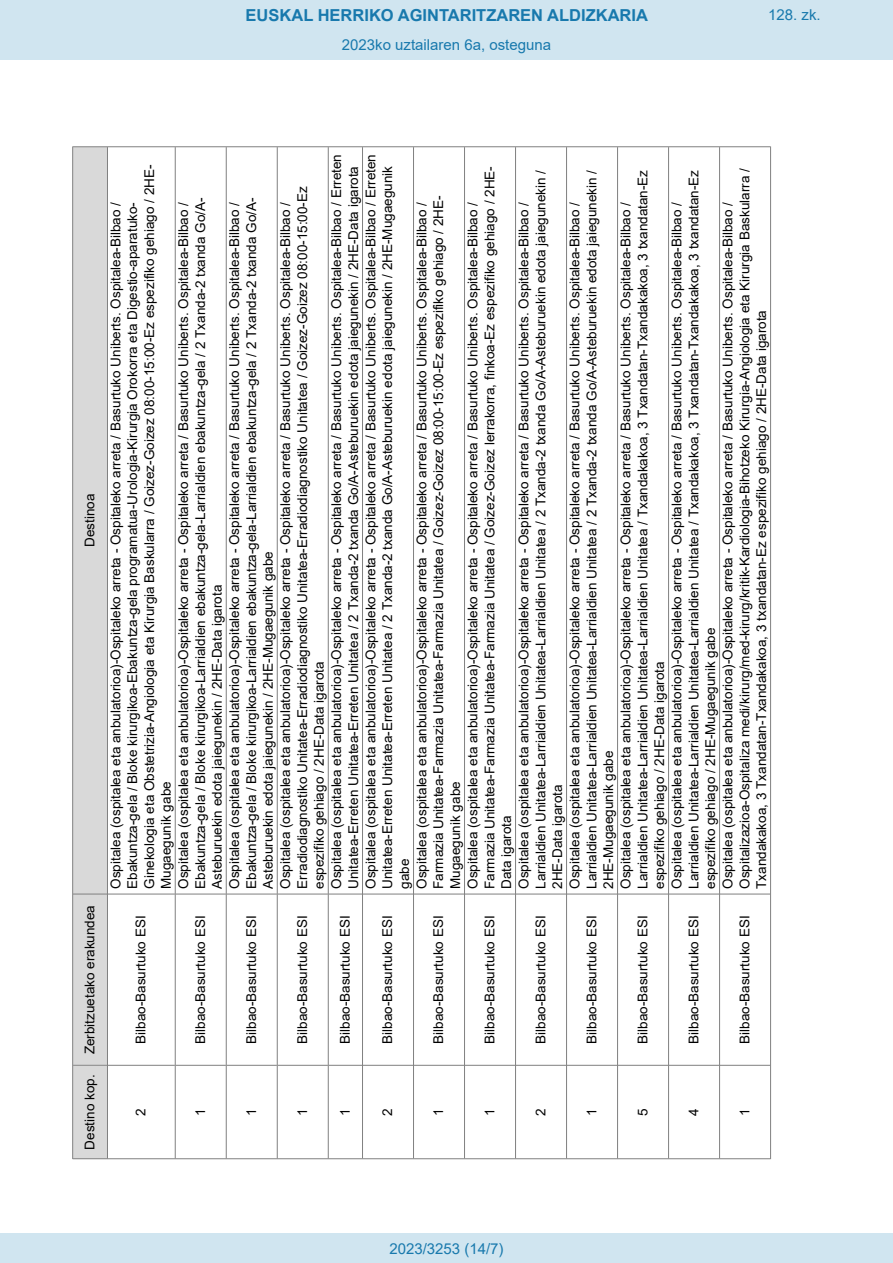
<style>
.page{position:relative;width:893px;height:1263px;background:#fff}
.page>*{position:absolute;margin:0;border:0;box-sizing:border-box;transform-origin:0 0}
.t1{font:700 16.5px "Arial";color:#1879ad}
.Paginacion_Centro{font:15px "Arial";color:#1879ad}
.t2{font:13.5px/16.8px "Arial";color:#000}
</style>
<div class="page">
<div style="left:73px;top:1066px;width:34px;height:92px;background:#d9d9d9"></div>
<div style="left:73px;top:894px;width:34px;height:171px;background:#d9d9d9"></div>
<div style="left:73px;top:147px;width:34px;height:747px;background:#d9d9d9"></div>
<hr style="left:73px;top:1158px;width:697px;height:1px;background:#808080">
<hr style="left:73px;top:1065px;width:34px;height:1px;background:#808080">
<hr style="left:108px;top:1065px;width:67px;height:1px;background:#808080">
<hr style="left:176px;top:1065px;width:50px;height:1px;background:#808080">
<hr style="left:227px;top:1065px;width:50px;height:1px;background:#808080">
<hr style="left:278px;top:1065px;width:50px;height:1px;background:#808080">
<hr style="left:329px;top:1065px;width:33px;height:1px;background:#808080">
<hr style="left:363px;top:1065px;width:50px;height:1px;background:#808080">
<hr style="left:414px;top:1065px;width:50px;height:1px;background:#808080">
<hr style="left:465px;top:1065px;width:50px;height:1px;background:#808080">
<hr style="left:516px;top:1065px;width:50px;height:1px;background:#808080">
<hr style="left:567px;top:1065px;width:50px;height:1px;background:#808080">
<hr style="left:618px;top:1065px;width:50px;height:1px;background:#808080">
<hr style="left:669px;top:1065px;width:50px;height:1px;background:#808080">
<hr style="left:720px;top:1065px;width:50px;height:1px;background:#808080">
<hr style="left:73px;top:894px;width:34px;height:1px;background:#808080">
<hr style="left:108px;top:894px;width:67px;height:1px;background:#808080">
<hr style="left:176px;top:894px;width:50px;height:1px;background:#808080">
<hr style="left:227px;top:894px;width:50px;height:1px;background:#808080">
<hr style="left:278px;top:894px;width:50px;height:1px;background:#808080">
<hr style="left:329px;top:894px;width:33px;height:1px;background:#808080">
<hr style="left:363px;top:894px;width:50px;height:1px;background:#808080">
<hr style="left:414px;top:894px;width:50px;height:1px;background:#808080">
<hr style="left:465px;top:894px;width:50px;height:1px;background:#808080">
<hr style="left:516px;top:894px;width:50px;height:1px;background:#808080">
<hr style="left:567px;top:894px;width:50px;height:1px;background:#808080">
<hr style="left:618px;top:894px;width:50px;height:1px;background:#808080">
<hr style="left:669px;top:894px;width:50px;height:1px;background:#808080">
<hr style="left:720px;top:894px;width:50px;height:1px;background:#808080">
<hr style="left:73px;top:146px;width:697px;height:1px;background:#808080">
<hr style="left:72px;top:146px;width:1px;height:1013px;background:#808080">
<hr style="left:107px;top:147px;width:1px;height:1011px;background:#808080">
<hr style="left:175px;top:147px;width:1px;height:1011px;background:#808080">
<hr style="left:226px;top:147px;width:1px;height:1011px;background:#808080">
<hr style="left:277px;top:147px;width:1px;height:1011px;background:#808080">
<hr style="left:328px;top:147px;width:1px;height:1011px;background:#808080">
<hr style="left:362px;top:147px;width:1px;height:1011px;background:#808080">
<hr style="left:413px;top:147px;width:1px;height:1011px;background:#808080">
<hr style="left:464px;top:147px;width:1px;height:1011px;background:#808080">
<hr style="left:515px;top:147px;width:1px;height:1011px;background:#808080">
<hr style="left:566px;top:147px;width:1px;height:1011px;background:#808080">
<hr style="left:617px;top:147px;width:1px;height:1011px;background:#808080">
<hr style="left:668px;top:147px;width:1px;height:1011px;background:#808080">
<hr style="left:719px;top:147px;width:1px;height:1011px;background:#808080">
<hr style="left:770px;top:146px;width:1px;height:1013px;background:#808080">
<div style="left:0;top:0;width:893px;height:60px;background:#d0e5f0"></div>
<div style="left:0;top:1233px;width:893px;height:30px;background:#d0e5f0"></div>
<p class="t1" style="left:246px;top:3px;width:404px">EUSKAL HERRIKO AGINTARITZAREN ALDIZKARIA</p>
<p class="Paginacion_Centro" style="left:768px;top:5px;width:54px">128. zk.</p>
<p class="Paginacion_Centro" style="left:342px;top:35px;width:211px">2023ko uztailaren 6a, osteguna</p>
<p class="t2" style="left:81px;top:547px;width:55px;rotate:-90deg">Destinoa</p>
<p class="t2" style="left:81px;top:1054px;width:151px;rotate:-90deg">Zerbitzuetako erakundea</p>
<p class="t2" style="left:81px;top:1149px;width:77px;rotate:-90deg">Destino kop.</p>
<p class="t2" style="left:328px;top:889px;width:736px;rotate:-90deg">Ospitalea (ospitalea eta anbulatorioa)-Ospitaleko arreta - Ospitaleko arreta / Basurtuko Uniberts. Ospitalea-Bilbao / Erreten<br>Unitatea-Erreten Unitatea-Erreten Unitatea / 2 Txanda-2 txanda Go/A-Asteburuekin edota jaiegunekin / 2HE-Data igarota</p>
<p class="t2" style="left:362px;top:889px;width:736px;rotate:-90deg">Ospitalea (ospitalea eta anbulatorioa)-Ospitaleko arreta - Ospitaleko arreta / Basurtuko Uniberts. Ospitalea-Bilbao / Erreten<br>Unitatea-Erreten Unitatea-Erreten Unitatea / 2 Txanda-2 txanda Go/A-Asteburuekin edota jaiegunekin / 2HE-Mugaegunik gabe</p>
<p class="t2" style="left:107px;top:889px;width:726px;rotate:-90deg">Ospitalea (ospitalea eta anbulatorioa)-Ospitaleko arreta - Ospitaleko arreta / Basurtuko Uniberts. Ospitalea-Bilbao / Ebakuntza-gela / Bloke kirurgikoa-Ebakuntza-gela programatua-Urologia-Kirurgia Orokorra eta Digestio-aparatuko-Ginekologia eta Obstetrizia-Angiologia eta Kirurgia Baskularra / Goizez-Goizez 08:00-15:00-Ez espezifiko gehiago / 2HE-Mugaegunik gabe</p>
<p class="t2" style="left:464px;top:889px;width:724px;rotate:-90deg">Ospitalea (ospitalea eta anbulatorioa)-Ospitaleko arreta - Ospitaleko arreta / Basurtuko Uniberts. Ospitalea-Bilbao /<br>Farmazia Unitatea-Farmazia Unitatea-Farmazia Unitatea / Goizez-Goizez lerrakorra, finkoa-Ez espezifiko gehiago / 2HE-<br>Data igarota</p>
<p class="t2" style="left:719px;top:889px;width:722px;rotate:-90deg">Ospitalea (ospitalea eta anbulatorioa)-Ospitaleko arreta - Ospitaleko arreta / Basurtuko Uniberts. Ospitalea-Bilbao /<br>Ospitalizazioa-Ospitaliza medi/kirurg/med-kirurg/kritik-Kardiologia-Bihotzeko Kirurgia-Angiologia eta Kirurgia Baskularra /<br>Txandakakoa, 3 Txandatan-Txandakakoa, 3 txandatan-Ez espezifiko gehiago / 2HE-Data igarota</p>
<p class="t2" style="left:515px;top:889px;width:720px;rotate:-90deg">Ospitalea (ospitalea eta anbulatorioa)-Ospitaleko arreta - Ospitaleko arreta / Basurtuko Uniberts. Ospitalea-Bilbao /<br>Larrialdien Unitatea-Larrialdien Unitatea-Larrialdien Unitatea / 2 Txanda-2 txanda Go/A-Asteburuekin edota jaiegunekin /<br>2HE-Data igarota</p>
<p class="t2" style="left:566px;top:889px;width:720px;rotate:-90deg">Ospitalea (ospitalea eta anbulatorioa)-Ospitaleko arreta - Ospitaleko arreta / Basurtuko Uniberts. Ospitalea-Bilbao /<br>Larrialdien Unitatea-Larrialdien Unitatea-Larrialdien Unitatea / 2 Txanda-2 txanda Go/A-Asteburuekin edota jaiegunekin /<br>2HE-Mugaegunik gabe</p>
<p class="t2" style="left:617px;top:889px;width:720px;rotate:-90deg">Ospitalea (ospitalea eta anbulatorioa)-Ospitaleko arreta - Ospitaleko arreta / Basurtuko Uniberts. Ospitalea-Bilbao /<br>Larrialdien Unitatea-Larrialdien Unitatea-Larrialdien Unitatea / Txandakakoa, 3 Txandatan-Txandakakoa, 3 txandatan-Ez espezifiko gehiago / 2HE-Data igarota</p>
<p class="t2" style="left:668px;top:889px;width:720px;rotate:-90deg">Ospitalea (ospitalea eta anbulatorioa)-Ospitaleko arreta - Ospitaleko arreta / Basurtuko Uniberts. Ospitalea-Bilbao /<br>Larrialdien Unitatea-Larrialdien Unitatea-Larrialdien Unitatea / Txandakakoa, 3 Txandatan-Txandakakoa, 3 txandatan-Ez espezifiko gehiago / 2HE-Mugaegunik gabe</p>
<p class="t2" style="left:277px;top:889px;width:704px;rotate:-90deg">Ospitalea (ospitalea eta anbulatorioa)-Ospitaleko arreta - Ospitaleko arreta / Basurtuko Uniberts. Ospitalea-Bilbao /<br>Erradiodiagnostiko Unitatea-Erradiodiagnostiko Unitatea-Erradiodiagnostiko Unitatea / Goizez-Goizez 08:00-15:00-Ez espezifiko gehiago / 2HE-Data igarota</p>
<p class="t2" style="left:413px;top:889px;width:695px;rotate:-90deg">Ospitalea (ospitalea eta anbulatorioa)-Ospitaleko arreta - Ospitaleko arreta / Basurtuko Uniberts. Ospitalea-Bilbao /<br>Farmazia Unitatea-Farmazia Unitatea-Farmazia Unitatea / Goizez-Goizez 08:00-15:00-Ez espezifiko gehiago / 2HE-<br>Mugaegunik gabe</p>
<p class="t2" style="left:175px;top:889px;width:693px;rotate:-90deg">Ospitalea (ospitalea eta anbulatorioa)-Ospitaleko arreta - Ospitaleko arreta / Basurtuko Uniberts. Ospitalea-Bilbao /<br>Ebakuntza-gela / Bloke kirurgikoa-Larrialdien ebakuntza-gela-Larrialdien ebakuntza-gela / 2 Txanda-2 txanda Go/A-<br>Asteburuekin edota jaiegunekin / 2HE-Data igarota</p>
<p class="t2" style="left:226px;top:889px;width:693px;rotate:-90deg">Ospitalea (ospitalea eta anbulatorioa)-Ospitaleko arreta - Ospitaleko arreta / Basurtuko Uniberts. Ospitalea-Bilbao /<br>Ebakuntza-gela / Bloke kirurgikoa-Larrialdien ebakuntza-gela-Larrialdien ebakuntza-gela / 2 Txanda-2 txanda Go/A-<br>Asteburuekin edota jaiegunekin / 2HE-Mugaegunik gabe</p>
<p class="t2" style="left:132px;top:1044px;width:130px;rotate:-90deg">Bilbao-Basurtuko ESI</p>
<p class="t2" style="left:132px;top:1116px;width:9px;rotate:-90deg">2</p>
<p class="t2" style="left:192px;top:1044px;width:130px;rotate:-90deg">Bilbao-Basurtuko ESI</p>
<p class="t2" style="left:192px;top:1116px;width:9px;rotate:-90deg">1</p>
<p class="t2" style="left:243px;top:1044px;width:130px;rotate:-90deg">Bilbao-Basurtuko ESI</p>
<p class="t2" style="left:243px;top:1116px;width:9px;rotate:-90deg">1</p>
<p class="t2" style="left:294px;top:1044px;width:130px;rotate:-90deg">Bilbao-Basurtuko ESI</p>
<p class="t2" style="left:294px;top:1116px;width:9px;rotate:-90deg">1</p>
<p class="t2" style="left:336px;top:1044px;width:130px;rotate:-90deg">Bilbao-Basurtuko ESI</p>
<p class="t2" style="left:336px;top:1116px;width:9px;rotate:-90deg">1</p>
<p class="t2" style="left:379px;top:1044px;width:130px;rotate:-90deg">Bilbao-Basurtuko ESI</p>
<p class="t2" style="left:379px;top:1116px;width:9px;rotate:-90deg">2</p>
<p class="t2" style="left:430px;top:1044px;width:130px;rotate:-90deg">Bilbao-Basurtuko ESI</p>
<p class="t2" style="left:430px;top:1116px;width:9px;rotate:-90deg">1</p>
<p class="t2" style="left:481px;top:1044px;width:130px;rotate:-90deg">Bilbao-Basurtuko ESI</p>
<p class="t2" style="left:481px;top:1116px;width:9px;rotate:-90deg">1</p>
<p class="t2" style="left:532px;top:1044px;width:130px;rotate:-90deg">Bilbao-Basurtuko ESI</p>
<p class="t2" style="left:532px;top:1116px;width:9px;rotate:-90deg">2</p>
<p class="t2" style="left:583px;top:1044px;width:130px;rotate:-90deg">Bilbao-Basurtuko ESI</p>
<p class="t2" style="left:583px;top:1116px;width:9px;rotate:-90deg">1</p>
<p class="t2" style="left:634px;top:1044px;width:130px;rotate:-90deg">Bilbao-Basurtuko ESI</p>
<p class="t2" style="left:634px;top:1116px;width:9px;rotate:-90deg">5</p>
<p class="t2" style="left:685px;top:1044px;width:130px;rotate:-90deg">Bilbao-Basurtuko ESI</p>
<p class="t2" style="left:685px;top:1116px;width:9px;rotate:-90deg">4</p>
<p class="t2" style="left:736px;top:1044px;width:130px;rotate:-90deg">Bilbao-Basurtuko ESI</p>
<p class="t2" style="left:736px;top:1116px;width:9px;rotate:-90deg">1</p>
<p class="Paginacion_Centro" style="left:389px;top:1238px;width:116px">2023/3253 (14/7)</p>
</div>
